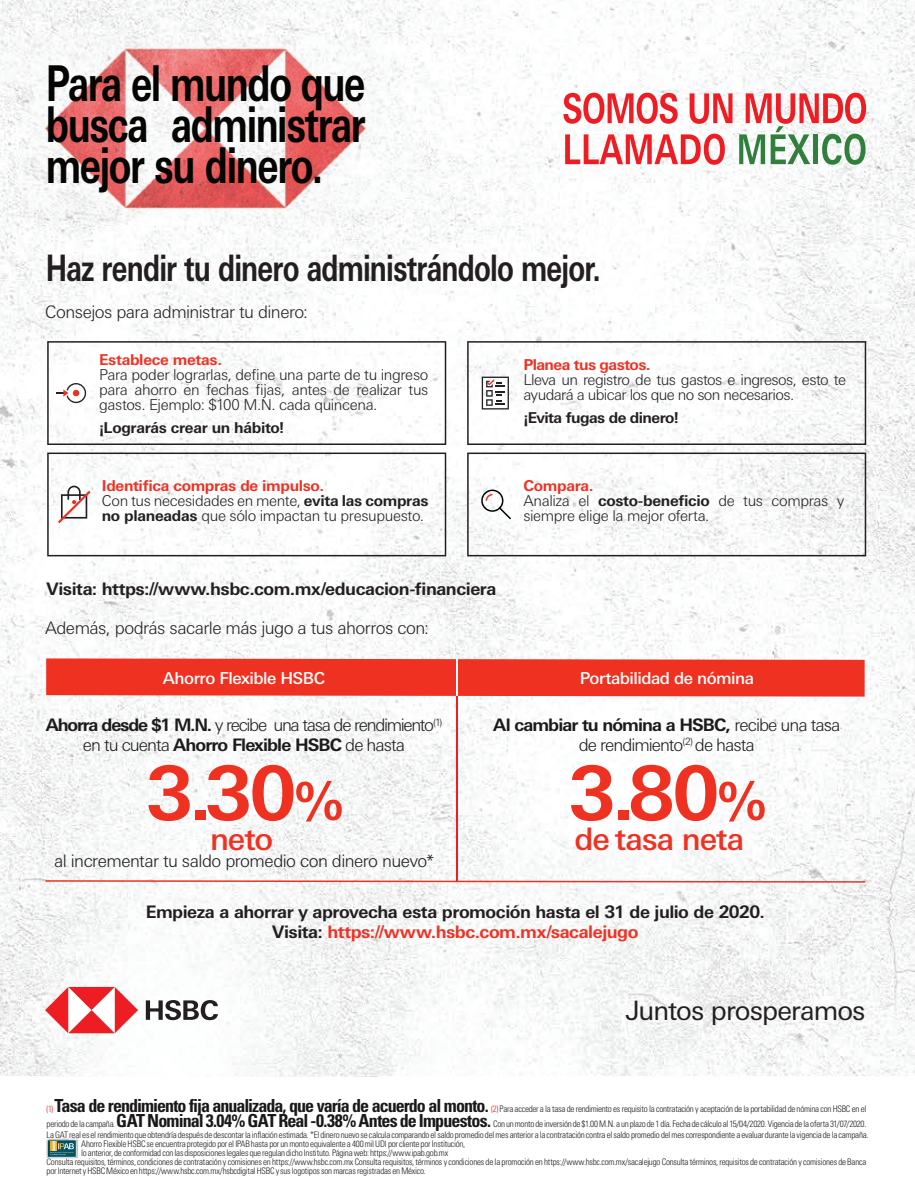
<style>
.page{position:relative;width:915px;height:1191px;background:#fff}
.page>*{position:absolute;margin:0;border:0;box-sizing:border-box;transform-origin:0 0}
.t1{font:700 74.7px "Univers Nextfor HSBC";color:#ef3122}
.t2{font:700 49.35px/41.1px "Univers Nextfor HSBC";letter-spacing:-.04em;color:#050504;text-align:justify;scale:.74 1}
.t3{font:700 36.45px "Univers Nextfor HSBC";letter-spacing:-.03em;color:#231f20;scale:.74 1}
.t4{font:500 31.05px "Univers Nextfor HSBC";letter-spacing:-.035em;color:#ef3122}
.t5{font:26.7px "Univers Nextfor HSBC";letter-spacing:-.03em;color:#231f20}
.t6{font:700 17.25px/19.5px "Univers Nextfor HSBC";letter-spacing:-.025em;color:#231f20;text-align:center}
.t7{font:300 17.25px/19.5px "Univers Nextfor HSBC";letter-spacing:-.075em;color:#1b1b1a;text-align:center}
.t8{font:300 17.25px "Univers Nextfor HSBC";letter-spacing:-.03em;color:#231f20}
.t9{font:300 17.25px/19.5px "Univers Nextfor HSBC";letter-spacing:-.05em;color:#1b1b1a;text-align:center}
.t10{font:300 17.25px "Univers Nextfor HSBC";letter-spacing:-.03em;color:#1b1b1a}
.t11{font:500 16.5px "Univers Nextfor HSBC";letter-spacing:-.03em;color:#fff}
.t12{font:300 15px/15px "Univers Nextfor HSBC";letter-spacing:-.03em;color:#231f20}
.t13{font:700 15px "Univers Nextfor HSBC";letter-spacing:-.025em;color:#231f20}
.t14{font:700 15px "Univers Nextfor HSBC";letter-spacing:-.025em;color:#ef3122}
.t15{font:300 condensed 9px/15px "Univers";letter-spacing:-.025em;color:#231f20}
.s1{font-weight:700;color:#ef3122}
.s2{font-weight:700}
.s3{font-size:51.9px}
.s4{color:#ef3122}
.s5{color:#ee1d23}
.s6{font-weight:700;font-size:18px;color:#1a1818}
</style>
<div class="page">
<img style="left:0;top:0;width:914px;height:52px">
<img style="left:0;top:52px;width:51px;height:1024px">
<img style="left:377px;top:52px;width:537px;height:1024px">
<img style="left:51px;top:220px;width:326px;height:856px">
<svg style="left:563px;top:93px;width:114px;height:31px"></svg>
<svg style="left:689px;top:93px;width:43px;height:31px"></svg>
<svg style="left:565px;top:134px;width:159px;height:31px"></svg>
<svg style="left:739px;top:93px;width:126px;height:72px"></svg>
<img style="left:23px;top:37px;width:366px;height:183px">
<svg style="left:45px;top:987px;width:93px;height:46px"></svg>
<svg style="left:146px;top:1000px;width:72px;height:20px"></svg>
<img style="left:46px;top:1140px;width:32px;height:19px">
<svg style="left:47px;top:1138px;width:31px;height:19px"></svg>
<svg style="left:45px;top:880px;width:819px;height:2px;background:#f1786f"></svg>
<hr style="left:457px;top:680px;width:1px;height:201px;background:#ee1d23">
<div style="left:46px;top:658px;width:818px;height:38px;background:#ef3122"></div>
<hr style="left:457px;top:659px;width:1px;height:37px;background:#fff">
<svg style="left:47px;top:341px;width:399px;height:104px"></svg>
<svg style="left:47px;top:452px;width:399px;height:104px"></svg>
<svg style="left:467px;top:341px;width:398px;height:104px"></svg>
<svg style="left:467px;top:452px;width:398px;height:104px"></svg>
<h2 class="t2" style="left:46px;top:60px;width:433px">Para el mundo que busca administrar mejor su dinero.</h2>
<h3 class="t3" style="left:46px;top:242px;width:751px">Haz rendir tu dinero administrándolo mejor.</h3>
<h3 class="t8" style="left:45px;top:299px;width:264px">Consejos para administrar tu dinero:</h3>
<h3 class="t14" style="left:99px;top:349px;width:124px">Establece metas.</h3>
<h3 class="t12" style="left:99px;top:366px;width:331px;text-align:justify">Para poder lograrlas, define una parte de tu ingreso para ahorro en fechas fijas, antes de realizar tus gastos. Ejemplo: $100 M.N. cada quincena.</h3>
<h3 class="t13" style="left:99px;top:417px;width:187px">¡Lograrás crear un hábito!</h3>
<h3 class="t14" style="left:523px;top:354px;width:129px">Planea tus gastos.</h3>
<h3 class="t12" style="left:523px;top:371px;width:324px">Lleva un registro de tus gastos e ingresos, esto te ayudará a ubicar los que no son necesarios.</h3>
<h3 class="t13" style="left:523px;top:406px;width:157px">¡Evita fugas de dinero!</h3>
<h3 class="t12" style="left:102px;top:477px;width:328px"><span class="s1">Identifica compras de impulso.<br></span>Con tus necesidades en mente, <span class="s2">evita las compras no planeadas</span> que sólo impactan tu presupuesto.</h3>
<h3 class="t12" style="left:523px;top:477px;width:322px"><span class="s1">Compara.<br></span>Analiza el <span class="s2">costo-beneficio</span> de tus compras y siempre elige la mejor oferta.</h3>
<h3 class="t6" style="left:46px;top:578px;width:451px">Visita: https://www.hsbc.com.mx/educacion-financiera</h3>
<h3 class="t8" style="left:45px;top:615px;width:385px">Además, podrás sacarle más jugo a tus ahorros con:</h3>
<h3 class="t11" style="left:163px;top:666px;width:164px">Ahorro Flexible HSBC</h3>
<h3 class="t11" style="left:579px;top:666px;width:176px">Portabilidad de nómina</h3>
<h3 class="t7" style="left:46px;top:714px;width:398px"><span class="s2">Ahorra desde $1 M.N.</span> y recibe una tasa de rendimiento<sup>(1) </sup>en tu cuenta <span class="s2">Ahorro Flexible HSBC</span> de hasta</h3>
<h3 class="t9" style="left:493px;top:714px;width:348px"><span class="s2">Al cambiar tu nómina a HSBC,</span> recibe una tasa de rendimiento<sup>(2)</sup> de hasta</h3>
<h1 class="t1" style="left:146px;top:740px;width:198px">3.30<span class="s3">%</span></h1>
<h3 class="t4" style="left:210px;top:816px;width:65px">neto</h3>
<h3 class="t10" style="left:54px;top:848px;width:381px">al incrementar tu saldo promedio con dinero nuevo*</h3>
<h1 class="t1" style="left:568px;top:740px;width:198px">3.80<span class="s3">%</span></h1>
<h3 class="t4" style="left:574px;top:816px;width:171px">de tasa neta</h3>
<h3 class="t6" style="left:146px;top:901px;width:620px">Empieza a ahorrar y aprovecha esta promoción hasta el 31 de julio de 2020.<br>Visita: <span class="s4">https://www.hsbc.com.mx/sacalejugo</span></h3>
<h3 class="t5" style="left:625px;top:991px;width:241px">Juntos prosperamos</h3>
<p class="t15" style="left:47px;top:1101px;width:821px"><span class="s5">(1)</span> <span class="s6">Tasa de rendimiento fija anualizada, que varía de acuerdo al monto.</span> <span class="s5">(2)</span> Para acceder a la tasa de rendimiento es requisito la contratación y aceptación de la portabilidad de nómina con HSBC en el periodo de la campaña. <span class="s6">GAT Nominal 3.04% GAT Real -0.38% Antes de Impuestos.</span> Con un monto de inversión de $1.00 M.N. a un plazo de 1 día. Fecha de cálculo al 15/04/2020. Vigencia de la oferta 31/07/2020.</p>
<p class="t15" style="left:47px;top:1127px;width:823px">La GAT real es el rendimiento que obtendría después de descontar la inflación estimada. *El dinero nuevo se calcula comparando el saldo promedio del mes anterior a la contratación contra el saldo promedio del mes correspondiente a evaluar durante la vigencia de la campaña.</p>
<p class="t15" style="left:81px;top:1136px;width:385px">Ahorro Flexible HSBC se encuentra protegido por el IPAB hasta por un monto equivalente a 400 mil UDI por cliente por Institución,</p>
<p class="t15" style="left:81px;top:1145px;width:368px">lo anterior, de conformidad con las disposiciones legales que regulan dicho Instituto. Página web: https://www.ipab.gob.mx</p>
<p class="t15" style="left:47px;top:1154px;width:821px">Consulta requisitos, términos, condiciones de contratación y comisiones en https://www.hsbc.com.mx Consulta requisitos, términos y condiciones de la promoción en https://www.hsbc.com.mx/sacalejugo Consulta términos, requisitos de contratación y comisiones de Banca</p>
<p class="t15" style="left:47px;top:1163px;width:380px">por Internet y HSBC México en https://www.hsbc.com.mx/hsbcdigital HSBC y sus logotipos son marcas registradas en México.</p>
</div>
